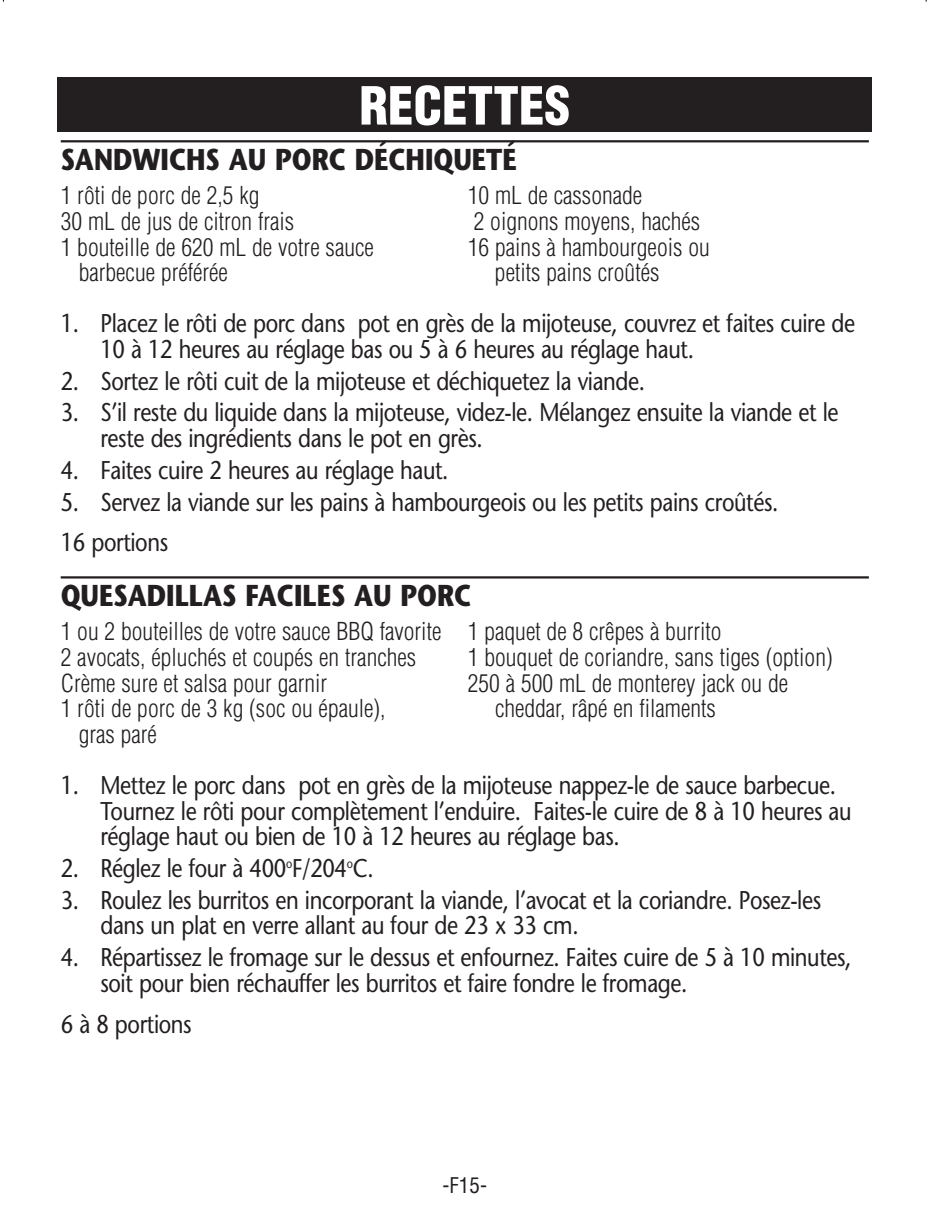
<style>
.page{position:relative;width:936px;height:1224px;background:#fff}
.page>*{position:absolute;margin:0;border:0;box-sizing:border-box;transform-origin:0 0}
.t1{font:900 condensed 51.3px "Helvetica";color:#fff}
.t2{font:700 30.3px "Stone Sans";color:#231f20;scale:.85 1}
.t3{font:25.5px/25.5px "Stone Sans";letter-spacing:-.02em;color:#231f20;scale:.85 1}
.t4{font:300 condensed 24px/25.5px "Helvetica";color:#231f20}
.t5{font:condensed 21px "Helvetica";color:#231f20}
</style>
<div class="page">
<svg style="left:2px;top:0;width:925px;height:579px"></svg>
<p class="t1" style="left:359px;top:73px;width:212px">RECETTES</p>
<p class="t2" style="left:61px;top:140px;width:538px">SANDWICHS AU PORC DÉCHIQUETÉ</p>
<p class="t4" style="left:61px;top:183px;width:200px">1 rôti de porc de 2,5 kg</p>
<p class="t4" style="left:468px;top:183px;width:176px">10 mL de cassonade</p>
<p class="t4" style="left:61px;top:208px;width:235px">30 mL de jus de citron frais</p>
<p class="t4" style="left:474px;top:208px;width:228px">2 oignons moyens, hachés</p>
<p class="t4" style="left:61px;top:234px;width:315px">1 bouteille de 620 mL de votre sauce</p>
<p class="t4" style="left:468px;top:234px;width:243px">16 pains à hambourgeois ou</p>
<p class="t4" style="left:79px;top:260px;width:151px">barbecue préférée</p>
<p class="t4" style="left:495px;top:260px;width:166px">petits pains croûtés</p>
<p class="t3" style="left:100px;top:311px;width:890px;text-indent:-40px">1. Placez le rôti de porc dans pot en grès de la mijoteuse, couvrez et faites cuire de<br>10 à 12 heures au réglage bas ou 5 à 6 heures au réglage haut.</p>
<p class="t3" style="left:61px;top:368px;width:689px">2. Sortez le rôti cuit de la mijoteuse et déchiquetez la viande.</p>
<p class="t3" style="left:100px;top:400px;width:870px;text-indent:-40px">3. S’il reste du liquide dans la mijoteuse, videz-le. Mélangez ensuite la viande et le reste des ingrédients dans le pot en grès.</p>
<p class="t3" style="left:61px;top:457px;width:458px">4. Faites cuire 2 heures au réglage haut.</p>
<p class="t3" style="left:61px;top:481px;width:846px;line-height:40.8px">5. Servez la viande sur les pains à hambourgeois ou les petits pains croûtés.<br>16 portions</p>
<p class="t2" style="left:61px;top:576px;width:485px">QUESADILLAS FACILES AU PORC</p>
<p class="t4" style="left:61px;top:619px;width:662px">1 ou 2 bouteilles de votre sauce BBQ favorite 1 paquet de 8 crêpes à burrito<br>2 avocats, épluchés et coupés en tranches</p>
<p class="t4" style="left:468px;top:644px;width:366px">1 bouquet de coriandre, sans tiges (option)</p>
<p class="t4" style="left:61px;top:670px;width:268px">Crème sure et salsa pour garnir</p>
<p class="t4" style="left:468px;top:670px;width:322px">250 à 500 mL de monterey jack ou de</p>
<p class="t4" style="left:61px;top:696px;width:326px">1 rôti de porc de 3 kg (soc ou épaule),</p>
<p class="t4" style="left:495px;top:696px;width:222px">cheddar, râpé en filaments</p>
<p class="t4" style="left:79px;top:721px;width:80px">gras paré</p>
<p class="t3" style="left:100px;top:772px;width:885px;text-indent:-40px">1. Mettez le porc dans pot en grès de la mijoteuse nappez-le de sauce barbecue.<br>Tournez le rôti pour complètement l’enduire. Faites-le cuire de 8 à 10 heures au réglage haut ou bien de 10 à 12 heures au réglage bas.</p>
<p class="t3" style="left:61px;top:855px;width:370px">2. Réglez le four à 400<sup>o</sup>F/204<sup>o</sup>C.</p>
<p class="t3" style="left:100px;top:887px;width:849px;text-indent:-40px">3. Roulez les burritos en incorporant la viande, l’avocat et la coriandre. Posez-les dans un plat en verre allant au four de 23 x 33 cm.</p>
<p class="t3" style="left:100px;top:944px;width:885px;text-indent:-40px">4. Répartissez le fromage sur le dessus et enfournez. Faites cuire de 5 à 10 minutes, soit pour bien réchauffer les burritos et faire fondre le fromage.</p>
<p class="t3" style="left:61px;top:1011px;width:156px">6 à 8 portions</p>
<p class="t5" style="left:443px;top:1172px;width:46px">-F15-</p>
</div>
